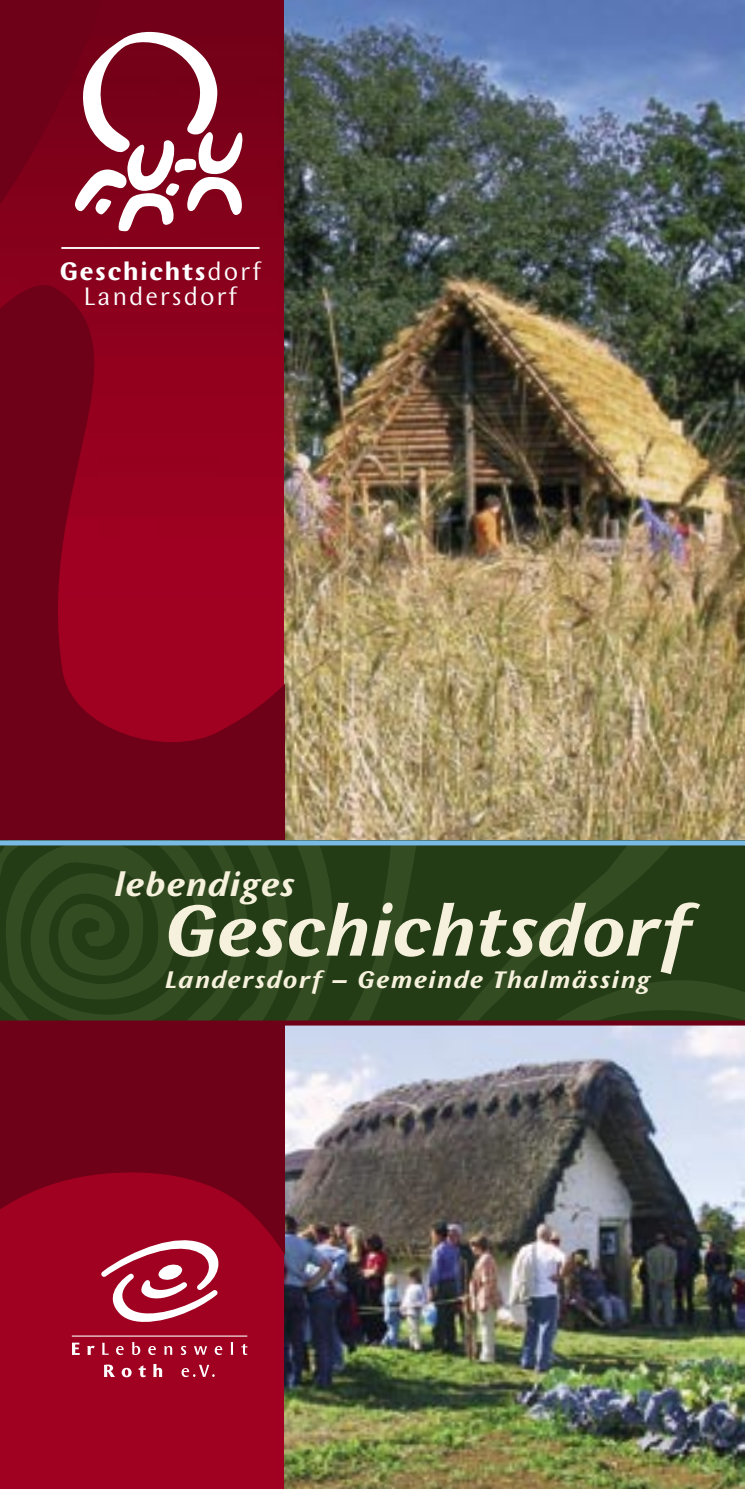
<style>
.page{position:relative;width:745px;height:1489px;background:#fff}
.page>*{position:absolute;margin:0;border:0;box-sizing:border-box;transform-origin:0 0}
.t1{font:italic 700 75px "Wunderlich";letter-spacing:.01em;color:#f6f1dc}
.t2{font:italic 700 35px "Wunderlich";letter-spacing:.035em;color:#f6f1dc}
.t3{font:26.25px/25.2px "Wunderlich";letter-spacing:.07em;color:#fff;text-align:center}
.t4{font:italic 700 25px "Wunderlich";letter-spacing:.065em;color:#f6f1dc}
.s1{font-weight:700}
</style>
<div class="page">
<img style="left:284px;top:1025px;width:460px;height:463px">
<img style="left:283px;top:0;width:461px;height:840px">
<img style="left:166px;top:0;width:117px;height:210px">
<svg style="left:0;top:1025px;width:284px;height:463px;background:#8a001c"></svg>
<svg style="left:0;top:210px;width:284px;height:630px;background:#88001c"></svg>
<svg style="left:0;top:0;width:166px;height:648px;background:#81001a"></svg>
<svg style="left:72px;top:1235px;width:175px;height:142px;background:#af2944"></svg>
<svg style="left:0;top:845px;width:744px;height:175px;background:#29411a"></svg>
<div style="left:0;top:1020px;width:744px;height:5px;background:#6e0017"></div>
<div style="left:0;top:840px;width:744px;height:5px;background:#79bbe5"></div>
<svg style="left:74px;top:27px;width:172px;height:205px"></svg>
<hr style="left:61px;top:247px;width:198px;height:2px;background:#fff">
<p class="t3" style="left:60px;top:258px;width:203px"><span class="s1">Geschichts</span>dorf<br>Landersdorf</p>
<h2 class="t2" style="left:115px;top:864px;width:182px">lebendiges</h2>
<h1 class="t1" style="left:166px;top:888px;width:526px">Geschichtsdorf</h1>
<p class="t4" style="left:165px;top:965px;width:486px">Landersdorf – Gemeinde Thalmässing</p>
</div>
